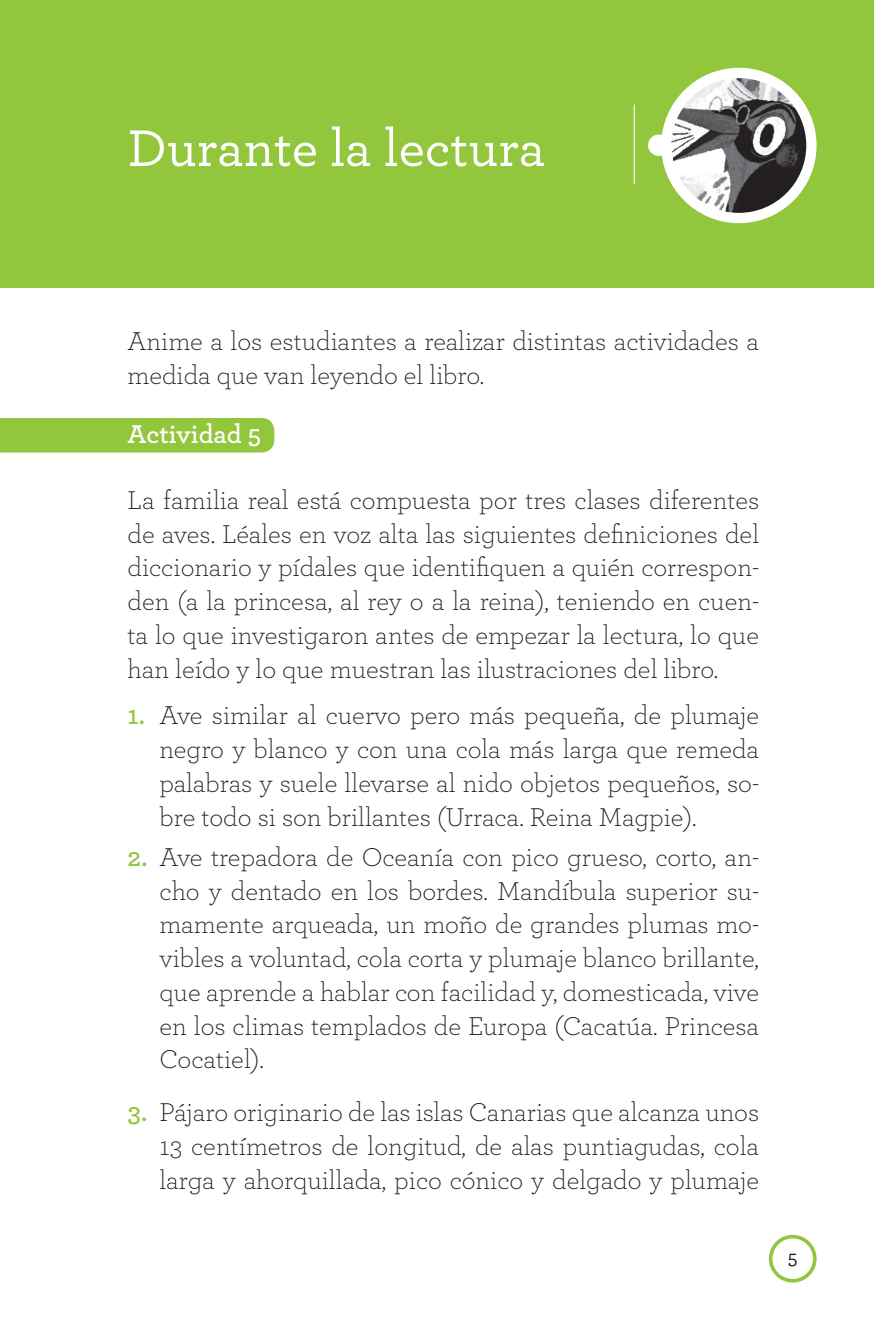
<style>
.page{position:relative;width:874px;height:1340px;background:#fff}
.page>*{position:absolute;margin:0;border:0;box-sizing:border-box;transform-origin:0 0}
.t1{font:500 54px "Archer";color:#fff}
.t2{font:300 27px/33.8px "Archer";color:#231f20;text-align:justify}
.t3{font:600 27px "Archer";color:#fff}
.t4{font:500 20.25px "Archer";color:#231f20}
.s1{font-weight:600;color:#92c73d}
</style>
<div class="page">
<div style="left:769px;top:1234px;width:47px;height:48px;border:4px solid #92c73d;border-radius:50%"></div>
<div style="left:0;top:418px;width:274px;height:34px;background:#92c73d"></div>
<div style="left:0;top:0;width:874px;height:287px;background:#92c73d"></div>
<svg style="left:662px;top:68px;width:154px;height:155px"></svg>
<div style="left:648px;top:134px;width:21px;height:22px;background:#fff;border-radius:50%"></div>
<hr style="left:634px;top:105px;width:1px;height:79px;background:#fff">
<h1 class="t1" style="left:128px;top:109px;width:419px">Durante la lectura</h1>
<p class="t2" style="left:128px;top:323px;width:633px">Anime a los estudiantes a realizar distintas actividades a medida que van leyendo el libro.</p>
<p class="t3" style="left:128px;top:414px;width:135px">Actividad 5</p>
<p class="t2" style="left:128px;top:482px;width:633px">La familia real está compuesta por tres clases diferentes de aves. Léales en voz alta las siguientes definiciones del diccionario y pídales que identifiquen a quién correspon&shy;den (a la princesa, al rey o a la reina), teniendo en cuen&shy;ta lo que investigaron antes de empezar la lectura, lo que han leído y lo que muestran las ilustraciones del libro.</p>
<p class="t2" style="left:159px;top:697px;width:601px;text-indent:-32px"><span class="s1">1.</span> Ave similar al cuervo pero más pequeña, de plumaje negro y blanco y con una cola más larga que remeda palabras y suele llevarse al nido objetos pequeños, so&shy;bre todo si son brillantes (Urraca. Reina Magpie).</p>
<p class="t2" style="left:159px;top:838px;width:601px;text-indent:-32px"><span class="s1">2.</span> Ave trepadora de Oceanía con pico grueso, corto, an&shy;cho y dentado en los bordes. Mandíbula superior su&shy;mamente arqueada, un moño de grandes plumas mo&shy;vibles a voluntad, cola corta y plumaje blanco brillante, que aprende a hablar con facilidad y, domesticada, vive en los climas templados de Europa (Cacatúa. Princesa Cocatiel).</p>
<p class="t2" style="left:159px;top:1094px;width:601px;text-indent:-32px"><span class="s1">3.</span> Pájaro originario de las islas Canarias que alcanza unos 13 centímetros de longitud, de alas puntiagudas, cola larga y ahorquillada, pico cónico y delgado y plumaje</p>
<p class="t4" style="left:788px;top:1242px;width:11px">5</p>
</div>
